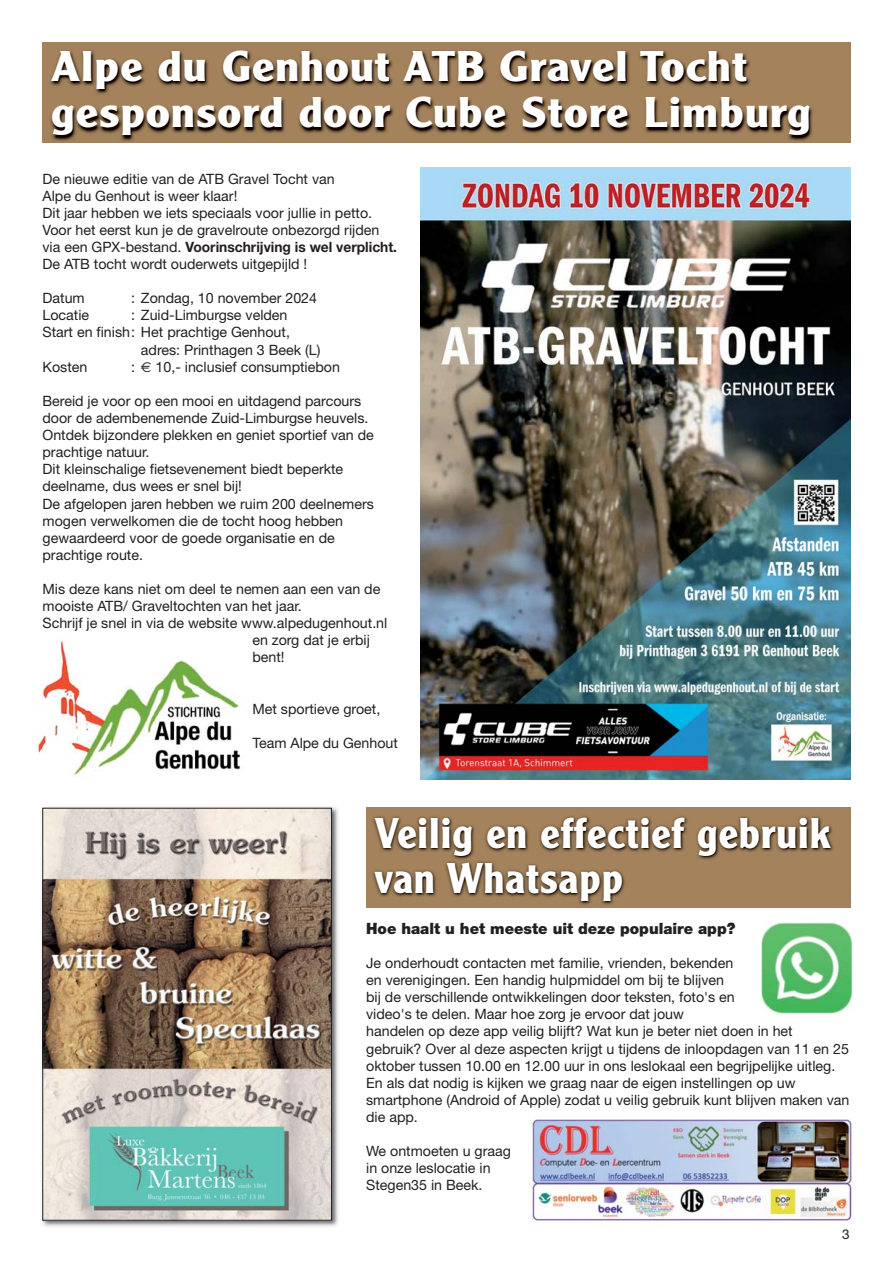
<style>
.page{position:relative;width:893px;height:1263px;background:#fff}
.page>*{position:absolute;margin:0;border:0;box-sizing:border-box;transform-origin:0 0}
.t1{font:700 42px/46.5px "Clearface Gothic LH";letter-spacing:.025em;color:#fff;scale:1.13 1}
.t2{font:700 42px/45px "Clearface Gothic LH";letter-spacing:.025em;color:#fff}
.t3{font:900 15px "Helvetica Neue";color:#231f20}
.t4{font:14.25px/17.1px "Helvetica Neue";color:#231f20}
.t5{font:13.5px "Helvetica Neue";color:#231f20}
.s1{font-weight:700}
.s2{font-family:"Euro Sans"}
</style>
<div class="page">
<div style="left:42px;top:42px;width:809px;height:101px;background:#a3825c"></div>
<img style="left:43px;top:43px;width:807px;height:99px">
<img style="left:366px;top:808px;width:484px;height:100px">
<img style="left:367px;top:923px;width:117px;height:1px">
<img style="left:42px;top:807px;width:297px;height:420px">
<img style="left:45px;top:810px;width:285px;height:408px">
<div style="left:43px;top:808px;width:289px;height:412px;border:1px solid #231f20"></div>
<img style="left:421px;top:167px;width:429px;height:612px">
<img style="left:761px;top:922px;width:92px;height:92px">
<img style="left:529px;top:1118px;width:323px;height:102px">
<img style="left:36px;top:641px;width:204px;height:134px">
<h1 class="t1" style="left:51px;top:46px;width:674px">Alpe du Genhout ATB Gravel Tocht gesponsord door Cube Store Limburg</h1>
<p class="t4" style="left:43px;top:171px;width:356px">De nieuwe editie van de ATB Gravel Tocht van<br>Alpe du Genhout is weer klaar!<br>Dit jaar hebben we iets speciaals voor jullie in petto.<br>Voor het eerst kun je de gravelroute onbezorgd rijden via een GPX-bestand. <span class="s1">Voorinschrijving is wel verplicht.<br></span>De ATB tocht wordt ouderwets uitgepijld !</p>
<p class="t4" style="left:43px;top:291px;width:44px">Datum</p>
<p class="t4" style="left:131px;top:291px;width:187px">: Zondag, 10 november 2024</p>
<p class="t4" style="left:43px;top:308px;width:48px">Locatie</p>
<p class="t4" style="left:131px;top:308px;width:158px">: Zuid-Limburgse velden</p>
<p class="t4" style="left:43px;top:325px;width:249px">Start en finish: Het prachtige Genhout,</p>
<p class="t4" style="left:141px;top:342px;width:181px">adres: Printhagen 3 Beek (L)</p>
<p class="t4" style="left:43px;top:359px;width:46px">Kosten</p>
<p class="t4" style="left:131px;top:359px;width:210px">: <span class="s2">€</span> 10,- inclusief consumptiebon</p>
<p class="t4" style="left:43px;top:394px;width:333px">Bereid je voor op een mooi en uitdagend parcours door de adembenemende Zuid-Limburgse heuvels.<br>Ontdek bijzondere plekken en geniet sportief van de prachtige natuur.<br>Dit kleinschalige fietsevenement biedt beperkte deelname, dus wees er snel bij!<br>De afgelopen jaren hebben we ruim 200 deelnemers mogen verwelkomen die de tocht hoog hebben gewaardeerd voor de goede organisatie en de prachtige route.</p>
<p class="t4" style="left:43px;top:582px;width:339px">Mis deze kans niet om deel te nemen aan een van de</p>
<p class="t4" style="left:43px;top:599px;width:261px">mooiste ATB/ Graveltochten van het jaar.</p>
<p class="t4" style="left:43px;top:616px;width:346px">Schrijf je snel in via de website www.alpedugenhout.nl</p>
<p class="t4" style="left:252px;top:633px;width:119px">en zorg dat je erbij</p>
<p class="t4" style="left:252px;top:650px;width:34px">bent!</p>
<p class="t4" style="left:252px;top:701px;width:129px">Met sportieve groet,</p>
<p class="t4" style="left:252px;top:736px;width:147px">Team Alpe du Genhout</p>
<h1 class="t2" style="left:375px;top:814px;width:457px">Veilig en effectief gebruik van Whatsapp</h1>
<p class="t3" style="left:366px;top:923px;width:371px">Hoe haalt u het meeste uit deze populaire app?</p>
<p class="t4" style="left:366px;top:956px;width:485px">Je onderhoudt contacten met familie, vrienden, bekenden<br>en verenigingen. Een handig hulpmiddel om bij te blijven<br>bij de verschillende ontwikkelingen door teksten, foto's en<br>video's te delen. Maar hoe zorg je ervoor dat jouw<br>handelen op deze app veilig blijft? Wat kun je beter niet doen in het gebruik? Over al deze aspecten krijgt u tijdens de inloopdagen van 11 en 25 oktober tussen 10.00 en 12.00 uur in ons leslokaal een begrijpelijke uitleg.<br>En als dat nodig is kijken we graag naar de eigen instellingen op uw smartphone (Android of Apple) zodat u veilig gebruik kunt blijven maken van die app.</p>
<p class="t4" style="left:366px;top:1144px;width:146px">We ontmoeten u graag in onze leslocatie in<br>Stegen35 in Beek.</p>
<p class="t5" style="left:842px;top:1229px;width:9px">3</p>
</div>
